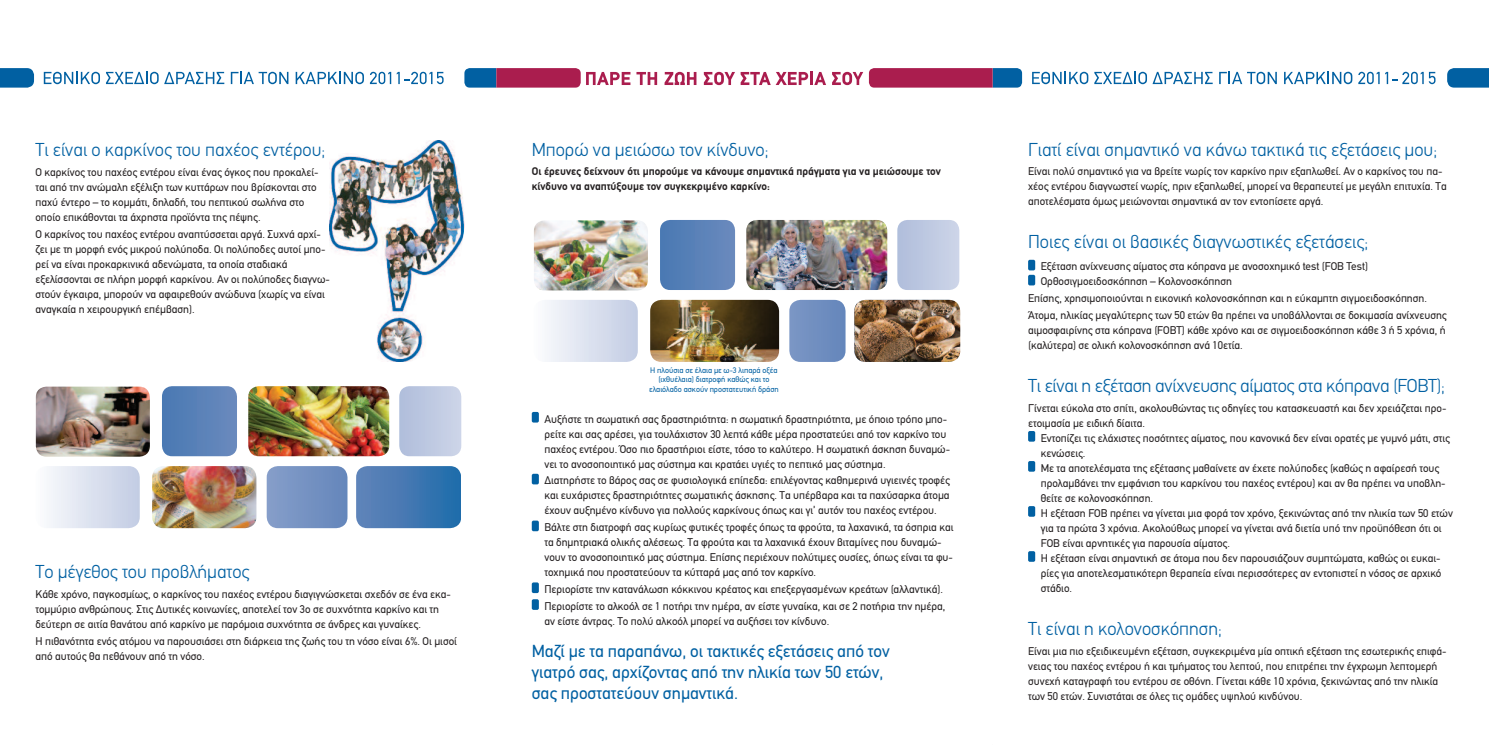
<style>
.page{position:relative;width:1489px;height:745px;background:#fff}
.page>*{position:absolute;margin:0;border:0;box-sizing:border-box;transform-origin:0 0}
.t1{font:300 18.75px "PF Din Text";color:#0160a2}
.t2{font:17.5px/21px "PF Din Text";color:#0160a2}
.t3{font:11.25px/15px "PF Din Text";color:#231f20}
.t4{font:700 11.25px/15px "PF Din Text";color:#231f20}
.t5{font:8.12px/9.8px "PF Din Text";color:#0160a2;text-align:center}
</style>
<div class="page">
<svg style="left:0;top:68px;width:34px;height:20px"></svg>
<svg style="left:1447px;top:68px;width:41px;height:20px"></svg>
<svg style="left:464px;top:68px;width:116px;height:20px;background:#80366a"></svg>
<svg style="left:44px;top:72px;width:56px;height:12px"></svg>
<svg style="left:106px;top:72px;width:118px;height:12px"></svg>
<svg style="left:231px;top:72px;width:57px;height:12px"></svg>
<svg style="left:296px;top:72px;width:68px;height:12px"></svg>
<svg style="left:370px;top:72px;width:21px;height:12px"></svg>
<svg style="left:397px;top:72px;width:46px;height:12px"></svg>
<svg style="left:1032px;top:72px;width:56px;height:12px"></svg>
<svg style="left:1094px;top:72px;width:52px;height:12px"></svg>
<svg style="left:1152px;top:72px;width:60px;height:12px"></svg>
<svg style="left:1219px;top:72px;width:57px;height:12px"></svg>
<svg style="left:1284px;top:72px;width:68px;height:12px"></svg>
<svg style="left:1358px;top:72px;width:77px;height:12px"></svg>
<svg style="left:586px;top:72px;width:44px;height:13px"></svg>
<svg style="left:636px;top:72px;width:21px;height:13px"></svg>
<svg style="left:664px;top:72px;width:32px;height:13px"></svg>
<svg style="left:703px;top:72px;width:123px;height:13px"></svg>
<svg style="left:832px;top:68px;width:190px;height:20px;background:#9f4c77"></svg>
<div style="left:531px;top:599px;width:8px;height:10px;background:#0160a2;border-radius:2px"></div>
<div style="left:531px;top:582px;width:8px;height:10px;background:#0160a2;border-radius:2px"></div>
<div style="left:531px;top:520px;width:8px;height:11px;background:#0160a2;border-radius:2px"></div>
<div style="left:531px;top:473px;width:8px;height:11px;background:#0160a2;border-radius:2px"></div>
<div style="left:531px;top:411px;width:8px;height:11px;background:#0160a2;border-radius:2px"></div>
<div style="left:1028px;top:274px;width:7px;height:11px;background:#0160a2;border-radius:2px"></div>
<div style="left:1028px;top:259px;width:7px;height:11px;background:#0160a2;border-radius:2px"></div>
<div style="left:1028px;top:550px;width:7px;height:11px;background:#0160a2;border-radius:2px"></div>
<div style="left:1028px;top:505px;width:7px;height:11px;background:#0160a2;border-radius:2px"></div>
<div style="left:1028px;top:460px;width:7px;height:11px;background:#0160a2;border-radius:2px"></div>
<div style="left:1028px;top:430px;width:7px;height:11px;background:#0160a2;border-radius:2px"></div>
<img style="left:534px;top:220px;width:114px;height:70px;border-radius:11px">
<img style="left:660px;top:220px;width:299px;height:70px">
<img style="left:547px;top:300px;width:411px;height:62px">
<img style="left:854px;top:300px;width:106px;height:62px;border-radius:11px">
<img style="left:36px;top:386px;width:114px;height:70px;border-radius:11px">
<img style="left:162px;top:386px;width:299px;height:70px">
<img style="left:49px;top:466px;width:412px;height:62px">
<img style="left:329px;top:141px;width:136px;height:220px">
<h1 class="t1" style="left:35px;top:138px;width:291px">Τι είναι ο καρκίνος του παχέος εντέρου;</h1>
<p class="t3" style="left:35px;top:165px;width:284px">Ο καρκίνος του παχέος εντέρου είναι ένας όγκος που προκαλεί&shy;ται από την ανώμαλη εξέλιξη των κυττάρων που βρίσκονται στο παχύ έντερο – το κομμάτι, δηλαδή, του πεπτικού σωλήνα στο οποίο επικάθονται τα άχρηστα προϊόντα της πέψης.</p>
<p class="t3" style="left:35px;top:226px;width:296px">Ο καρκίνος του παχέος εντέρου αναπτύσσεται αργά. Συχνά αρχί&shy;ζει με τη μορφή ενός μικρού πολύποδα. Οι πολύποδες αυτοί μπο&shy;ρεί να είναι προκαρκινικά αδενώματα, τα οποία σταδιακά εξελίσσονται σε πλήρη μορφή καρκίνου. Αν οι πολύποδες διαγνω&shy;στούν έγκαιρα, μπορούν να αφαιρεθούν ανώδυνα (χωρίς να είναι αναγκαία η χειρουργική επέμβαση).</p>
<h1 class="t1" style="left:35px;top:560px;width:216px">Το μέγεθος του προβλήματος</h1>
<p class="t3" style="left:35px;top:586px;width:417px">Κάθε χρόνο, παγκοσμίως, ο καρκίνος του παχέος εντέρου διαγιγνώσκεται σχεδόν σε ένα εκα&shy;τομμύριο ανθρώπους. Στις Δυτικές κοινωνίες, αποτελεί τον 3ο σε συχνότητα καρκίνο και τη δεύτερη σε αιτία θανάτου από καρκίνο με παρόμοια συχνότητα σε άνδρες και γυναίκες.</p>
<p class="t3" style="left:35px;top:633px;width:423px">Η πιθανότητα ενός ατόμου να παρουσιάσει στη διάρκεια της ζωής του τη νόσο είναι 6%. Οι μισοί από αυτούς θα πεθάνουν από τη νόσο.</p>
<h1 class="t1" style="left:531px;top:138px;width:238px">Μπορώ να μειώσω τον κίνδυνο;</h1>
<p class="t4" style="left:531px;top:164px;width:410px">Οι έρευνες δείχνουν ότι μπορούμε να κάνουμε σημαντικά πράγματα για να μειώσουμε τον κίνδυνο να αναπτύξουμε τον συγκεκριμένο καρκίνο:</p>
<p class="t5" style="left:649px;top:365px;width:131px">Η πλούσια σε έλαια με ω-3 λιπαρά οξέα (ιχθυέλαια) διατροφή καθώς και το ελαιόλαδο ασκούν προστατευτική δράση</p>
<p class="t3" style="left:544px;top:411px;width:407px">Αυξήστε τη σωματική σας δραστηριότητα: η σωματική δραστηριότητα, με όποιο τρόπο μπο&shy;ρείτε και σας αρέσει, για τουλάχιστον 30 λεπτά κάθε μέρα προστατεύει από τον καρκίνο του παχέος εντέρου. Όσο πιο δραστήριοι είστε, τόσο το καλύτερο. Η σωματική άσκηση δυναμώ&shy;νει το ανοσοποιητικό μας σύστημα και κρατάει υγιές το πεπτικό μας σύστημα.</p>
<p class="t3" style="left:544px;top:473px;width:407px;text-align:justify">Διατηρήστε το βάρος σας σε φυσιολογικά επίπεδα: επιλέγοντας καθημερινά υγιεινές τροφές και ευχάριστες δραστηριότητες σωματικής άσκησης. Τα υπέρβαρα και τα παχύσαρκα άτομα έχουν αυξημένο κίνδυνο για πολλούς καρκίνους όπως και γι’ αυτόν του παχέος εντέρου.</p>
<p class="t3" style="left:544px;top:519px;width:410px">Βάλτε στη διατροφή σας κυρίως φυτικές τροφές όπως τα φρούτα, τα λαχανικά, τα όσπρια και τα δημητριακά ολικής αλέσεως. Τα φρούτα και τα λαχανικά έχουν βιταμίνες που δυναμώ&shy;νουν το ανοσοποιητικό μας σύστημα. Επίσης περιέχουν πολύτιμες ουσίες, όπως είναι τα φυ&shy;τοχημικά που προστατεύουν τα κύτταρά μας από τον καρκίνο.</p>
<p class="t3" style="left:544px;top:580px;width:402px;line-height:16.8px">Περιορίστε την κατανάλωση κόκκινου κρέατος και επεξεργασμένων κρεάτων (αλλαντικά).<br>Περιορίστε το αλκοόλ σε 1 ποτήρι την ημέρα, αν είστε γυναίκα, και σε 2 ποτήρια την ημέρα,</p>
<p class="t3" style="left:544px;top:613px;width:286px">αν είστε άντρας. Το πολύ αλκοόλ μπορεί να αυξήσει τον κίνδυνο.</p>
<h2 class="t2" style="left:531px;top:640px;width:359px">Μαζί με τα παραπάνω, οι τακτικές εξετάσεις από τον γιατρό σας, αρχίζοντας από την ηλικία των 50 ετών, σας προστατεύουν σημαντικά.</h2>
<h1 class="t1" style="left:1028px;top:138px;width:410px">Γιατί είναι σημαντικό να κάνω τακτικά τις εξετάσεις μου;</h1>
<p class="t3" style="left:1028px;top:164px;width:420px">Είναι πολύ σημαντικό για να βρείτε νωρίς τον καρκίνο πριν εξαπλωθεί. Αν ο καρκίνος του πα&shy;χέος εντέρου διαγνωστεί νωρίς, πριν εξαπλωθεί, μπορεί να θεραπευτεί με μεγάλη επιτυχία. Τα αποτελέσματα όμως μειώνονται σημαντικά αν τον εντοπίσετε αργά.</p>
<h1 class="t1" style="left:1028px;top:230px;width:342px">Ποιες είναι οι βασικές διαγνωστικές εξετάσεις;</h1>
<p class="t3" style="left:1040px;top:259px;width:329px">Εξέταση ανίχνευσης αίματος στα κόπρανα με ανοσοχημικό test (FOB Test)<br>Ορθοσιγμοειδοσκόπηση – Κολονοσκόπηση</p>
<p class="t3" style="left:1028px;top:290px;width:420px;line-height:16.8px">Επίσης, χρησιμοποιούνται η εικονική κολονοσκόπηση και η εύκαμπτη σιγμοειδοσκόπηση.<br>Άτομα, ηλικίας μεγαλύτερης των 50 ετών θα πρέπει να υποβάλλονται σε δοκιμασία ανίχνευσης</p>
<p class="t3" style="left:1028px;top:322px;width:419px">αιμοσφαιρίνης στα κόπρανα (FOBT) κάθε χρόνο και σε σιγμοειδοσκόπηση κάθε 3 ή 5 χρόνια, ή (καλύτερα) σε ολική κολονοσκόπηση ανά 10ετία.</p>
<h1 class="t1" style="left:1028px;top:374px;width:418px">Τι είναι η εξέταση ανίχνευσης αίματος στα κόπρανα (FOBΤ);</h1>
<p class="t3" style="left:1028px;top:400px;width:420px">Γίνεται εύκολα στο σπίτι, ακολουθώντας τις οδηγίες του κατασκευαστή και δεν χρειάζεται προ&shy;ετοιμασία με ειδική δίαιτα.</p>
<p class="t3" style="left:1040px;top:430px;width:413px">Εντοπίζει τις ελάχιστες ποσότητες αίματος, που κανονικά δεν είναι ορατές με γυμνό μάτι, στις κενώσεις.<br>Με τα αποτελέσματα της εξέτασης μαθαίνετε αν έχετε πολύποδες (καθώς η αφαίρεσή τους προλαμβάνει την εμφάνιση του καρκίνου του παχέος εντέρου) και αν θα πρέπει να υποβλη&shy;θείτε σε κολονοσκόπηση.<br>Η εξέταση FOB πρέπει να γίνεται μια φορά τον χρόνο, ξεκινώντας από την ηλικία των 50 ετών για τα πρώτα 3 χρόνια. Ακολούθως μπορεί να γίνεται ανά διετία υπό την προϋπόθεση ότι οι FOB είναι αρνητικές για παρουσία αίματος.<br>Η εξέταση είναι σημαντική σε άτομα που δεν παρουσιάζουν συμπτώματα, καθώς οι ευκαι&shy;ρίες για αποτελεσματικότερη θεραπεία είναι περισσότερες αν εντοπιστεί η νόσος σε αρχικό στάδιο.</p>
<h1 class="t1" style="left:1028px;top:617px;width:195px">Τι είναι η κολονοσκόπηση;</h1>
<p class="t3" style="left:1028px;top:643px;width:420px">Είναι μια πιο εξειδικευμένη εξέταση, συγκεκριμένα μία οπτική εξέταση της εσωτερικής επιφά&shy;νειας του παχέος εντέρου ή και τμήματος του λεπτού, που επιτρέπει την έγχρωμη λεπτομερή συνεχή καταγραφή του εντέρου σε οθόνη. Γίνεται κάθε 10 χρόνια, ξεκινώντας από την ηλικία των 50 ετών. Συνιστάται σε όλες τις ομάδες υψηλού κινδύνου.</p>
</div>
